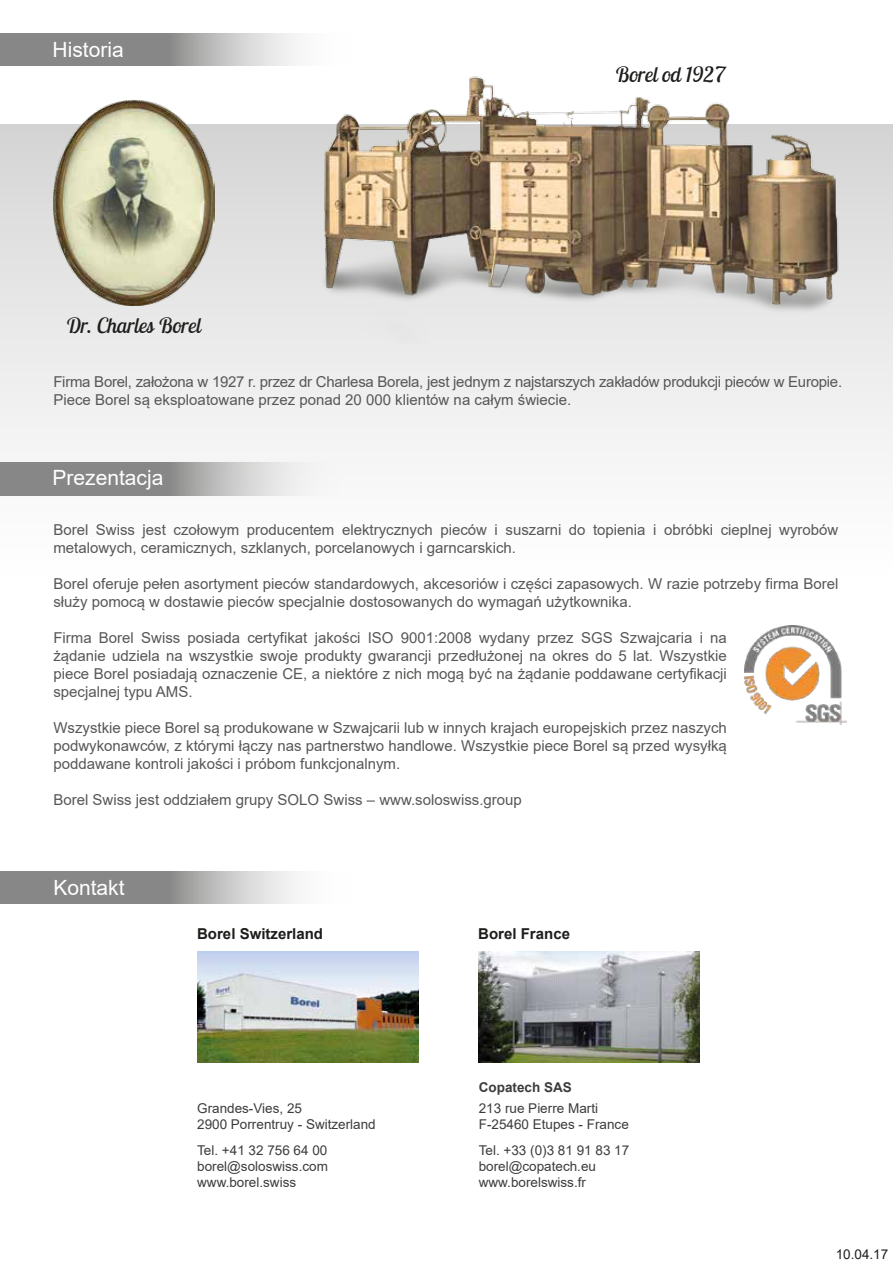
<style>
.page{position:relative;width:893px;height:1263px;background:#fff}
.page>*{position:absolute;margin:0;border:0;box-sizing:border-box;transform-origin:0 0}
.t1{font:italic 21px "Lobster Two";color:#1d1d1b}
.t2{font:21px "Arial";color:#fff}
.t3{font:15px/18px "Arial";color:#575756}
.t4{font:15px/18px "Arial";letter-spacing:-.02em;color:#575756}
.t5{font:700 15px "Arial";color:#1d1d1b}
.t6{font:13.5px/16.2px "Arial";color:#3c3c3b}
.t7{font:700 13.5px "Arial";color:#3c3c3b}
.t8{font:13.5px "Arial";color:#1d1d1b}
</style>
<div class="page">
<div style="left:0;top:124px;width:893px;height:451px;background:linear-gradient(to bottom,#d5d5d5,#fff)"></div>
<img style="left:53px;top:100px;width:161px;height:205px">
<img style="left:307px;top:76px;width:555px;height:268px">
<svg style="left:0;top:33px;width:297px;height:33px;background:#a3a3a3"></svg>
<svg style="left:0;top:871px;width:297px;height:33px;background:#a3a3a3"></svg>
<svg style="left:0;top:463px;width:351px;height:32px"></svg>
<img style="left:479px;top:952px;width:221px;height:111px">
<img style="left:197px;top:952px;width:221px;height:111px">
<img style="left:745px;top:626px;width:101px;height:98px">
<h1 class="t2" style="left:53px;top:35px;width:73px">Historia</h1>
<h1 class="t1" style="left:66px;top:312px;width:136px">Dr. Charles Borel</h1>
<h1 class="t1" style="left:615px;top:61px;width:111px">Borel od 1927</h1>
<p class="t4" style="left:53px;top:372px;width:790px">Firma Borel, założona w 1927 r. przez dr Charlesa Borela, jest jednym z najstarszych zakładów produkcji pieców w Europie.<br>Piece Borel są eksploatowane przez ponad 20 000 klientów na całym świecie.</p>
<h1 class="t2" style="left:53px;top:463px;width:112px">Prezentacja</h1>
<p class="t3" style="left:53px;top:521px;width:786px">Borel Swiss jest czołowym producentem elektrycznych pieców i suszarni do topienia i obróbki cieplnej wyrobów metalowych, ceramicznych, szklanych, porcelanowych i garncarskich.</p>
<p class="t3" style="left:53px;top:575px;width:786px">Borel oferuje pełen asortyment pieców standardowych, akcesoriów i części zapasowych. W razie potrzeby firma Borel służy pomocą w dostawie pieców specjalnie dostosowanych do wymagań użytkownika.</p>
<p class="t3" style="left:53px;top:629px;width:675px;text-align:justify">Firma Borel Swiss posiada certyfikat jakości ISO 9001:2008 wydany przez SGS Szwajcaria i na żądanie udziela na wszystkie swoje produkty gwarancji przedłużonej na okres do 5 lat. Wszystkie piece Borel posiadają oznaczenie CE, a niektóre z nich mogą być na żądanie poddawane certyfikacji specjalnej typu AMS.</p>
<p class="t3" style="left:53px;top:719px;width:675px;text-align:justify">Wszystkie piece Borel są produkowane w Szwajcarii lub w innych krajach europejskich przez naszych podwykonawców, z którymi łączy nas partnerstwo handlowe. Wszystkie piece Borel są przed wysyłką poddawane kontroli jakości i próbom funkcjonalnym.</p>
<p class="t3" style="left:53px;top:791px;width:470px">Borel Swiss jest oddziałem grupy SOLO Swiss – www.soloswiss.group</p>
<h1 class="t2" style="left:53px;top:873px;width:73px">Kontakt</h1>
<p class="t5" style="left:197px;top:923px;width:127px">Borel Switzerland</p>
<p class="t5" style="left:478px;top:923px;width:93px">Borel France</p>
<p class="t6" style="left:197px;top:1100px;width:180px">Grandes-Vies, 25<br>2900 Porrentruy - Switzerland</p>
<p class="t6" style="left:197px;top:1142px;width:132px;text-align:justify">Tel. +41 32 756 64 00 borel@soloswiss.com www.borel.swiss</p>
<p class="t7" style="left:479px;top:1078px;width:95px">Copatech SAS</p>
<p class="t6" style="left:479px;top:1100px;width:152px">213 rue Pierre Marti<br>F-25460 Etupes - France</p>
<p class="t6" style="left:479px;top:1142px;width:152px">Tel. +33 (0)3 81 91 83 17 borel@copatech.eu www.borelswiss.fr</p>
<p class="t8" style="left:836px;top:1245px;width:54px">10.04.17</p>
</div>
